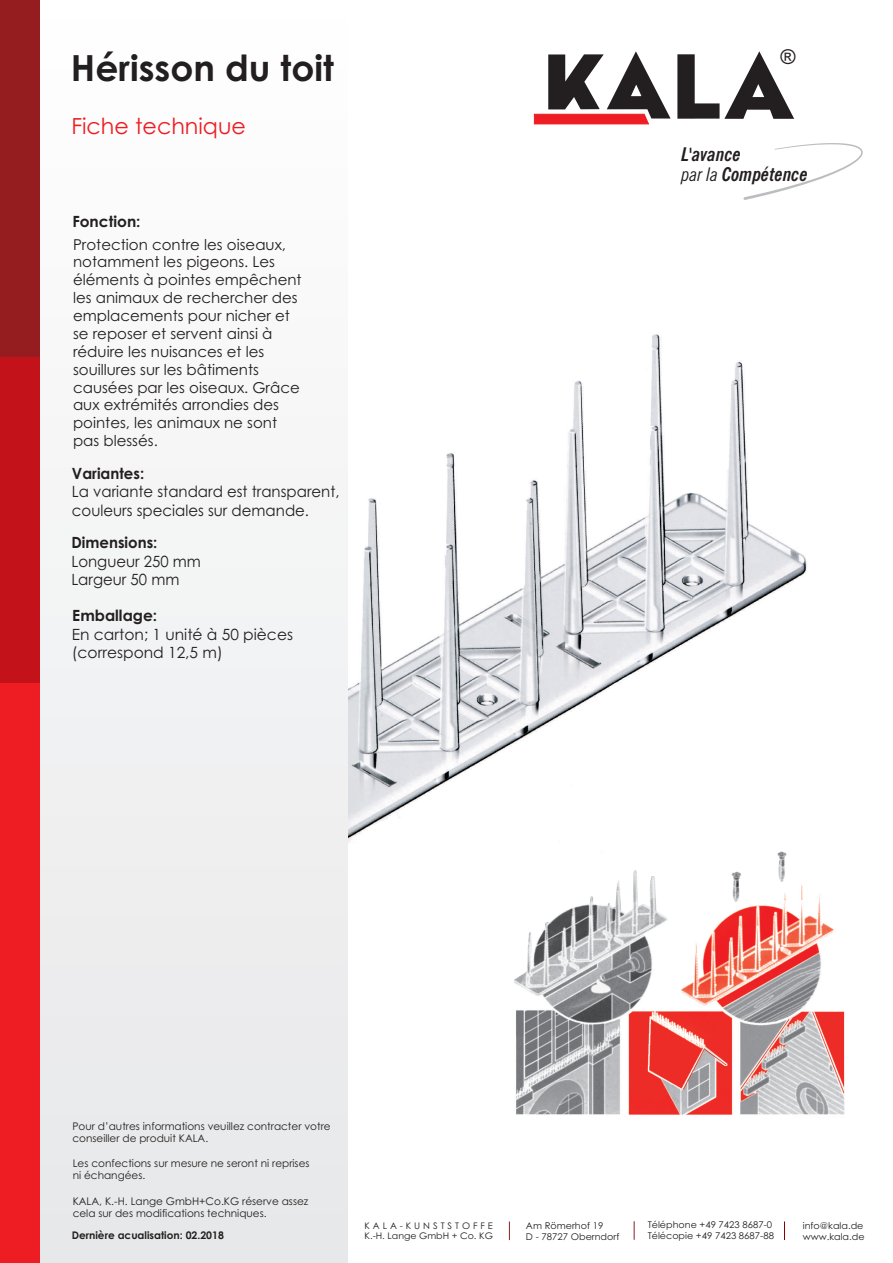
<style>
.page{position:relative;width:893px;height:1263px;background:#fff}
.page>*{position:absolute;margin:0;border:0;box-sizing:border-box;transform-origin:0 0}
.t1{font:700 36px "Century Gothic";color:#231f20}
.t2{font:22.2px "Century Gothic";color:#ee1d23}
.t3{font:20.55px "Arial";color:#231f20}
.t4{font:italic 700 condensed 18.9px/19.6px "News Gothic BT";color:#231f20}
.t5{font:15.45px/18.5px "Century Gothic";color:#231f20}
.t6{font:700 15.45px "Century Gothic";color:#231f20}
.t7{font:15px/17.9px "Century Gothic";color:#231f20}
.t8{font:10.5px/12.5px "Century Gothic";color:#231f20}
.t9{font:700 10.5px "Century Gothic";color:#231f20}
.t10{font:9.3px/11.1px "Century Gothic";color:#231f20}
.t11{font:9px/10.8px "Century Gothic";letter-spacing:.32em;color:#231f20}
.s1{font-weight:400}
</style>
<div class="page">
<img style="left:347px;top:334px;width:460px;height:519px">
<div style="left:11px;top:0;width:336px;height:1263px;background:#f2f3f4"></div>
<div style="left:0;top:0;width:39px;height:1263px;background:#c4121a"></div>
<div style="left:0;top:0;width:40px;height:357px;background:#951d20"></div>
<div style="left:0;top:683px;width:40px;height:580px;background:#ee1d23"></div>
<img style="left:513px;top:851px;width:332px;height:264px">
<svg style="left:634px;top:1221px;width:1px;height:19px"></svg>
<svg style="left:509px;top:1221px;width:1px;height:19px"></svg>
<svg style="left:784px;top:1221px;width:1px;height:19px"></svg>
<svg style="left:534px;top:51px;width:137px;height:73px"></svg>
<svg style="left:677px;top:51px;width:117px;height:68px"></svg>
<svg style="left:743px;top:143px;width:120px;height:57px"></svg>
<h1 class="t1" style="left:71px;top:54px;width:264px">Hérisson du toit</h1>
<h2 class="t2" style="left:71px;top:118px;width:176px">Fiche technique</h2>
<p class="t6" style="left:72px;top:215px;width:70px">Fonction:</p>
<p class="t7" style="left:73px;top:237px;width:230px">Protection contre les oiseaux, notamment les pigeons. Les éléments à pointes empêchent les animaux de rechercher des emplacements pour nicher et se reposer et servent ainsi à réduire les nuisances et les souillures sur les bâtiments causées par les oiseaux. Grâce aux extrémités arrondies des pointes, les animaux ne sont pas blessés.</p>
<p class="t6" style="left:72px;top:467px;width:74px">Variantes:</p>
<p class="t5" style="left:72px;top:484px;width:269px">La variante standard est transparent, couleurs speciales sur demande.</p>
<p class="t5" style="left:71px;top:553px;width:131px">Longueur 250 mm<br>Largeur 50 mm</p>
<p class="t6" style="left:72px;top:609px;width:86px">Emballage:</p>
<p class="t5" style="left:72px;top:626px;width:223px">En carton; 1 unité à 50 pièces (correspond 12,5 m)</p>
<p class="t6" style="left:71px;top:536px;width:88px">Dimensions:</p>
<h3 class="t3" style="left:780px;top:49px;width:17px">®</h3>
<p class="t4" style="left:681px;top:147px;width:128px">L'avance<br><span class="s1">par la</span> Compétence</p>
<p class="t8" style="left:72px;top:1120px;width:260px">Pour d’autres informations veuillez contracter votre conseiller de produit KALA.</p>
<p class="t8" style="left:73px;top:1157px;width:238px">Les confections sur mesure ne seront ni reprises ni échangées.</p>
<p class="t8" style="left:73px;top:1195px;width:237px">KALA, K.-H. Lange GmbH+Co.KG réserve assez cela sur des modifications techniques.</p>
<p class="t9" style="left:72px;top:1231px;width:154px">Dernière acualisation: 02.2018</p>
<p class="t11" style="left:365px;top:1221px;width:130px">KALA-KUNSTSTOFFE<br>K.-H. Lange GmbH + Co. KG</p>
<p class="t10" style="left:526px;top:1220px;width:95px">Am Römerhof 19<br>D - 78727 Oberndorf</p>
<p class="t10" style="left:648px;top:1220px;width:128px">Téléphone +49 7423 8687-0<br>Télécopie +49 7423 8687-88</p>
<p class="t10" style="left:803px;top:1221px;width:63px">info@kala.de www.kala.de</p>
</div>
